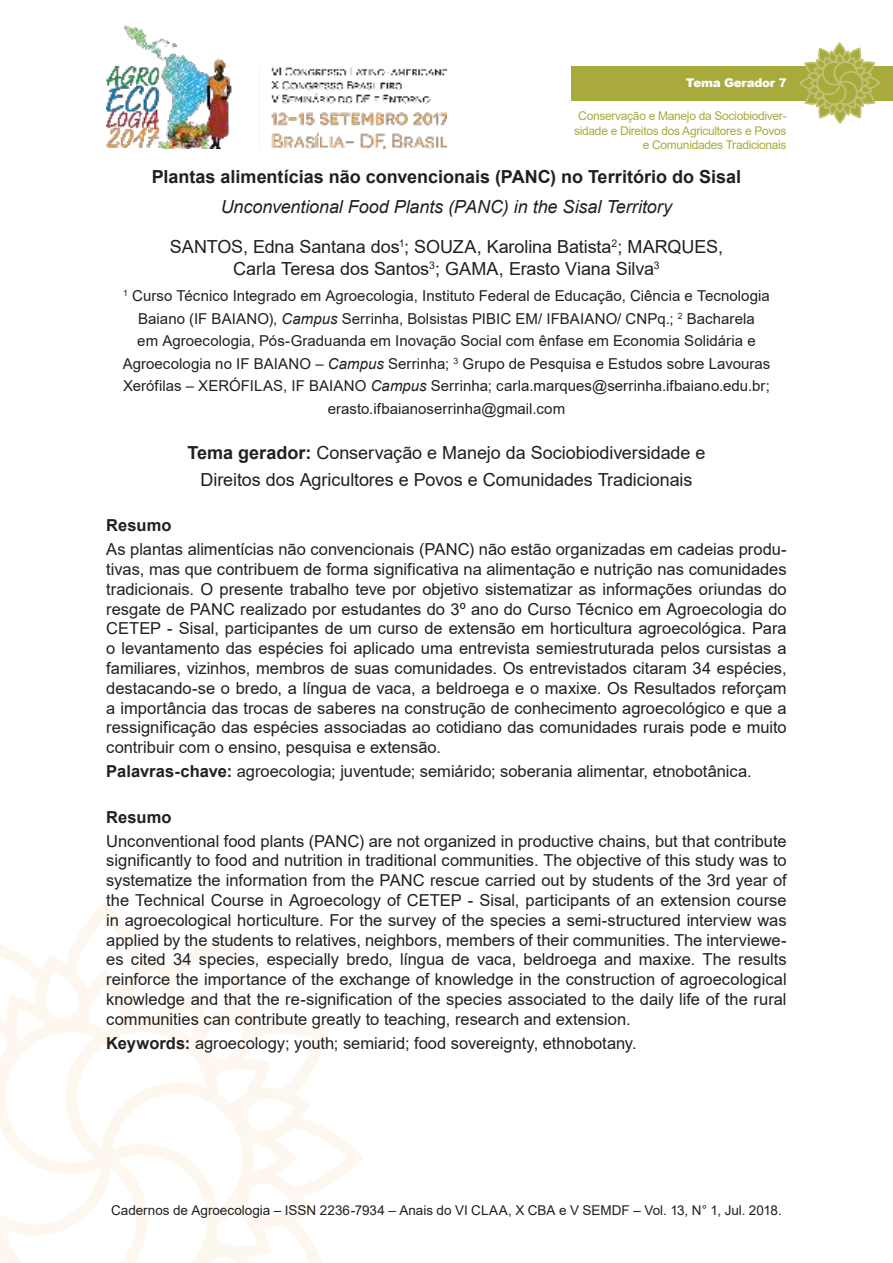
<style>
.page{position:relative;width:893px;height:1263px;background:#fff}
.page>*{position:absolute;margin:0;border:0;box-sizing:border-box;transform-origin:0 0}
.t1{font:18px/39.6px "Arial";letter-spacing:-.005em;color:#221f1f;text-align:center}
.t2{font:700 18px "Arial";color:#221f1f}
.t3{font:16.5px/19.8px "Arial";color:#221f1f;text-align:justify}
.t4{font:700 16.5px "Arial";letter-spacing:.005em;color:#221f1f}
.t5{font:15px/22.5px "Arial";letter-spacing:.005em;color:#221f1f;text-align:center}
.t6{font:13.5px "Arial";color:#221f1f}
.t7{font:12px/14.4px "Arial";letter-spacing:-.025em;color:#a8ab3c;text-align:right}
.t8{font:900 12px "Arial";letter-spacing:-.025em;color:#fff}
.s1{font-style:italic}
.s2{font-weight:700}
</style>
<div class="page">
<img style="left:106px;top:25px;width:340px;height:124px">
<svg style="left:0;top:910px;width:363px;height:353px"></svg>
<div style="left:571px;top:66px;width:322px;height:34px;background:#a8ab3c"></div>
<svg style="left:798px;top:43px;width:83px;height:81px"></svg>
<p class="t8" style="left:686px;top:76px;width:102px">Tema Gerador 7</p>
<p class="t7" style="left:574px;top:110px;width:214px">Conservação e Manejo da Sociobiodiver&shy;sidade e Direitos dos Agricultores e Povos e Comunidades Tradicionais</p>
<p class="t2" style="left:152px;top:170px;width:591px">Plantas alimentícias não convencionais (PANC) no Território do Sisal</p>
<p class="t1" style="left:170px;top:189px;width:555px"><span class="s1">Unconventional Food Plants (PANC) in the Sisal Territory<br></span>SANTOS, Edna Santana dos<sup>1</sup>; SOUZA, Karolina Batista<sup>2</sup>; MARQUES,</p>
<p class="t1" style="left:233px;top:250px;width:428px">Carla Teresa dos Santos<sup>3</sup>; GAMA, Erasto Viana Silva<sup>3</sup></p>
<p class="t5" style="left:123px;top:286px;width:649px"><sup>1</sup> Curso Técnico Integrado em Agroecologia, Instituto Federal de Educação, Ciência e Tecnologia Baiano (IF BAIANO), <span class="s1">Campus</span> Serrinha, Bolsistas PIBIC EM/ IFBAIANO/ CNPq.; <sup>2</sup> Bacharela<br>em Agroecologia, Pós-Graduanda em Inovação Social com ênfase em Economia Solidária e Agroecologia no IF BAIANO – <span class="s1">Campus</span> Serrinha; <sup>3</sup> Grupo de Pesquisa e Estudos sobre Lavouras Xerófilas – XERÓFILAS, IF BAIANO <span class="s1">Campus</span> Serrinha; carla.marques@serrinha.ifbaiano.edu.br; erasto.ifbaianoserrinha@gmail.com</p>
<p class="t1" style="left:187px;top:441px;width:519px;line-height:27px"><span class="s2">Tema gerador:</span> Conservação e Manejo da Sociobiodiversidade e<br>Direitos dos Agricultores e Povos e Comunidades Tradicionais</p>
<p class="t4" style="left:106px;top:519px;width:67px">Resumo</p>
<p class="t3" style="left:106px;top:541px;width:682px">As plantas alimentícias não convencionais (PANC) não estão organizadas em cadeias produ&shy;tivas, mas que contribuem de forma significativa na alimentação e nutrição nas comunidades tradicionais. O presente trabalho teve por objetivo sistematizar as informações oriundas do resgate de PANC realizado por estudantes do 3º ano do Curso Técnico em Agroecologia do CETEP - Sisal, participantes de um curso de extensão em horticultura agroecológica. Para o levantamento das espécies foi aplicado uma entrevista semiestruturada pelos cursistas a familiares, vizinhos, membros de suas comunidades. Os entrevistados citaram 34 espécies, destacando-se o bredo, a língua de vaca, a beldroega e o maxixe. Os Resultados reforçam a importância das trocas de saberes na construção de conhecimento agroecológico e que a ressignificação das espécies associadas ao cotidiano das comunidades rurais pode e muito contribuir com o ensino, pesquisa e extensão.</p>
<p class="t3" style="left:106px;top:763px;width:647px"><span class="s2">Palavras-chave:</span> agroecologia; juventude; semiárido; soberania alimentar, etnobotânica.</p>
<p class="t4" style="left:106px;top:810px;width:67px">Resumo</p>
<p class="t3" style="left:106px;top:832px;width:682px">Unconventional food plants (PANC) are not organized in productive chains, but that contribute significantly to food and nutrition in traditional communities. The objective of this study was to systematize the information from the PANC rescue carried out by students of the 3rd year of the Technical Course in Agroecology of CETEP - Sisal, participants of an extension course in agroecological horticulture. For the survey of the species a semi-structured interview was applied by the students to relatives, neighbors, members of their communities. The interviewe&shy;es cited 34 species, especially bredo, língua de vaca, beldroega and maxixe. The results reinforce the importance of the exchange of knowledge in the construction of agroecological knowledge and that the re-signification of the species associated to the daily life of the rural communities can contribute greatly to teaching, research and extension.</p>
<p class="t3" style="left:106px;top:1035px;width:532px"><span class="s2">Keywords:</span> agroecology; youth; semiarid; food sovereignty, ethnobotany.</p>
<p class="t6" style="left:111px;top:1205px;width:672px">Cadernos de Agroecologia – ISSN 2236-7934 – Anais do VI CLAA, X CBA e V SEMDF – Vol. 13, N° 1, Jul. 2018.</p>
</div>
